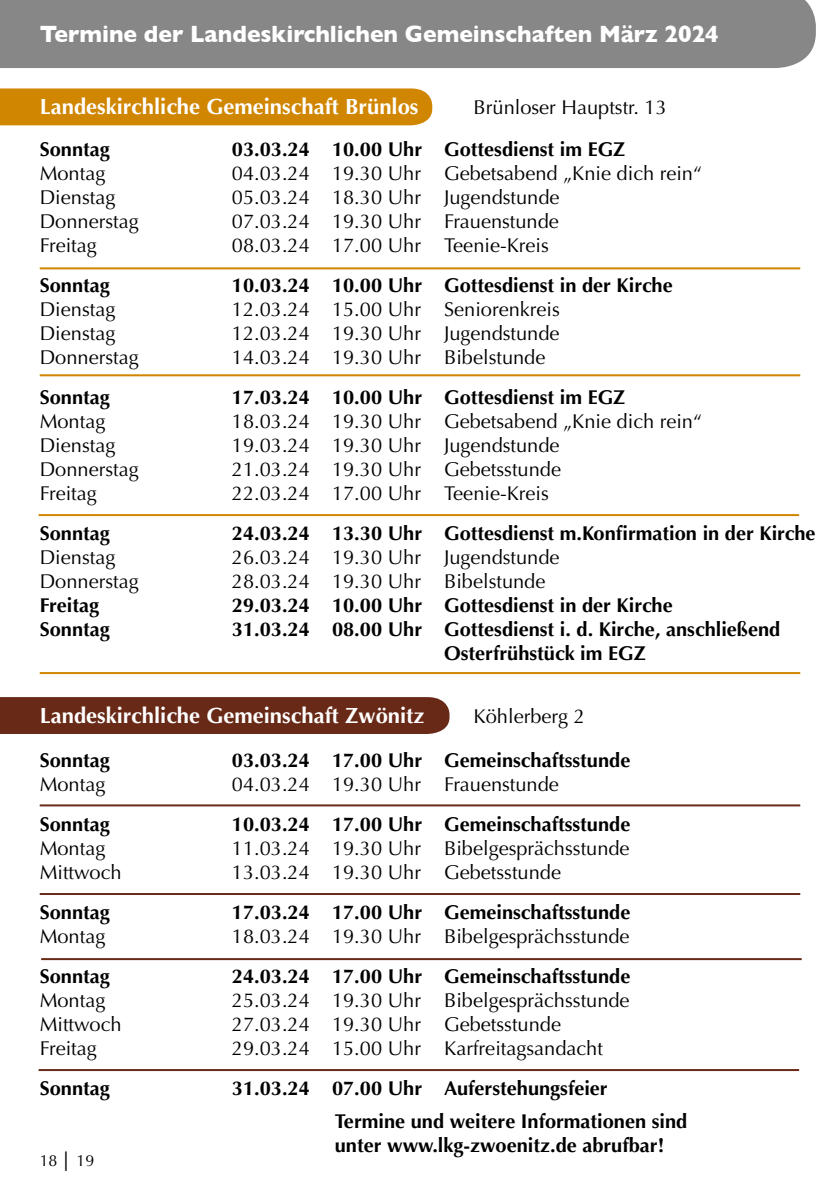
<style>
.page{position:relative;width:840px;height:1191px;background:#fff}
.page>*{position:absolute;margin:0;border:0;box-sizing:border-box;transform-origin:0 0}
.t1{font:700 24px "Gill Sans";color:#fff;scale:.95 1}
.t2{font:700 22px "Optima";color:#fff}
.t3{font:20px "Optima";color:#000}
.t4{font:700 20px/24px "Optima";color:#000}
.t5{font:16px "Optima";color:#000}
.s1{font-family:"Arial"}
</style>
<div class="page">
<div style="left:0;top:88px;width:432px;height:37px;background:#d08600"></div>
<div style="left:0;top:697px;width:449px;height:37px;background:#682917"></div>
<div style="left:0;top:0;width:815px;height:68px;background:#878787"></div>
<hr style="left:40px;top:267px;width:759px;height:2px;background:#d08600">
<hr style="left:40px;top:374px;width:759px;height:2px;background:#d08600">
<hr style="left:40px;top:672px;width:759px;height:2px;background:#d08600">
<hr style="left:39px;top:514px;width:759px;height:2px;background:#d08600">
<hr style="left:40px;top:804px;width:759px;height:2px;background:#682917">
<hr style="left:40px;top:893px;width:759px;height:2px;background:#682917">
<hr style="left:39px;top:1069px;width:759px;height:2px;background:#682917">
<hr style="left:41px;top:958px;width:760px;height:2px;background:#682917">
<p class="t1" style="left:40px;top:15px;width:716px">Termine der Landeskirchlichen Gemeinschaften März 2024</p>
<p class="t2" style="left:40px;top:94px;width:380px">Landeskirchliche Gemeinschaft Brünlos</p>
<p class="t3" style="left:473px;top:96px;width:195px">Brünloser Hauptstr. 13</p>
<p class="t4" style="left:40px;top:138px;width:72px">Sonntag</p>
<p class="t4" style="left:232px;top:138px;width:395px">03.03.24 10.00 Uhr Gottesdienst im EGZ</p>
<p class="t3" style="left:40px;top:162px;width:67px">Montag</p>
<p class="t3" style="left:232px;top:162px;width:471px">04.03.24 19.30 Uhr Gebetsabend „Knie dich rein“</p>
<p class="t3" style="left:40px;top:186px;width:77px">Dienstag</p>
<p class="t3" style="left:232px;top:186px;width:329px">05.03.24 18.30 Uhr Jugendstunde</p>
<p class="t3" style="left:40px;top:210px;width:100px">Donnerstag</p>
<p class="t3" style="left:232px;top:210px;width:328px">07.03.24 19.30 Uhr Frauenstunde</p>
<p class="t3" style="left:40px;top:234px;width:59px">Freitag</p>
<p class="t3" style="left:232px;top:234px;width:318px">08.03.24 17.00 Uhr Teenie-Kreis</p>
<p class="t4" style="left:40px;top:274px;width:72px">Sonntag</p>
<p class="t4" style="left:232px;top:274px;width:442px">10.03.24 10.00 Uhr Gottesdienst in der Kirche</p>
<p class="t3" style="left:40px;top:298px;width:77px">Dienstag</p>
<p class="t3" style="left:232px;top:298px;width:329px">12.03.24 15.00 Uhr Seniorenkreis</p>
<p class="t3" style="left:40px;top:322px;width:77px">Dienstag</p>
<p class="t3" style="left:232px;top:322px;width:329px">12.03.24 19.30 Uhr Jugendstunde</p>
<p class="t3" style="left:40px;top:346px;width:100px">Donnerstag</p>
<p class="t3" style="left:232px;top:346px;width:315px">14.03.24 19.30 Uhr Bibelstunde</p>
<p class="t4" style="left:40px;top:386px;width:72px">Sonntag</p>
<p class="t4" style="left:232px;top:386px;width:395px">17.03.24 10.00 Uhr Gottesdienst im EGZ</p>
<p class="t3" style="left:40px;top:410px;width:67px">Montag</p>
<p class="t3" style="left:232px;top:410px;width:471px">18.03.24 19.30 Uhr Gebetsabend „Knie dich rein“</p>
<p class="t3" style="left:40px;top:434px;width:77px">Dienstag</p>
<p class="t3" style="left:232px;top:434px;width:329px">19.03.24 19.30 Uhr Jugendstunde</p>
<p class="t3" style="left:40px;top:458px;width:100px">Donnerstag</p>
<p class="t3" style="left:232px;top:458px;width:330px">21.03.24 19.30 Uhr Gebetsstunde</p>
<p class="t3" style="left:40px;top:482px;width:59px">Freitag</p>
<p class="t3" style="left:232px;top:482px;width:318px">22.03.24 17.00 Uhr Teenie-Kreis</p>
<p class="t4" style="left:40px;top:522px;width:72px">Sonntag</p>
<p class="t4" style="left:232px;top:522px;width:584px">24.03.24 13.30 Uhr Gottesdienst m.Konfirmation in der Kirche</p>
<p class="t3" style="left:40px;top:546px;width:77px">Dienstag</p>
<p class="t3" style="left:232px;top:546px;width:329px">26.03.24 19.30 Uhr Jugendstunde</p>
<p class="t3" style="left:40px;top:570px;width:100px">Donnerstag</p>
<p class="t3" style="left:232px;top:570px;width:315px">28.03.24 19.30 Uhr Bibelstunde</p>
<p class="t4" style="left:40px;top:594px;width:61px">Freitag</p>
<p class="t4" style="left:232px;top:594px;width:442px">29.03.24 10.00 Uhr Gottesdienst in der Kirche</p>
<p class="t4" style="left:40px;top:618px;width:72px">Sonntag</p>
<p class="t4" style="left:444px;top:618px;width:337px;text-indent:-212px">31.03.24 08.00 Uhr Gottesdienst i. d. Kirche, anschließend<br>Osterfrühstück im EGZ</p>
<p class="t2" style="left:40px;top:703px;width:386px">Landeskirchliche Gemeinschaft Zwönitz</p>
<p class="t3" style="left:473px;top:704px;width:113px">Köhlerberg 2</p>
<p class="t4" style="left:40px;top:748px;width:72px">Sonntag</p>
<p class="t4" style="left:232px;top:748px;width:399px">03.03.24 17.00 Uhr Gemeinschaftsstunde</p>
<p class="t3" style="left:40px;top:773px;width:67px">Montag</p>
<p class="t3" style="left:232px;top:773px;width:328px">04.03.24 19.30 Uhr Frauenstunde</p>
<p class="t4" style="left:40px;top:812px;width:72px">Sonntag</p>
<p class="t4" style="left:232px;top:812px;width:399px">10.03.24 17.00 Uhr Gemeinschaftsstunde</p>
<p class="t3" style="left:40px;top:837px;width:67px">Montag</p>
<p class="t3" style="left:232px;top:837px;width:399px">11.03.24 19.30 Uhr Bibelgesprächsstunde</p>
<p class="t3" style="left:40px;top:861px;width:83px">Mittwoch</p>
<p class="t3" style="left:232px;top:861px;width:330px">13.03.24 19.30 Uhr Gebetsstunde</p>
<p class="t4" style="left:40px;top:900px;width:72px">Sonntag</p>
<p class="t4" style="left:232px;top:900px;width:399px">17.03.24 17.00 Uhr Gemeinschaftsstunde</p>
<p class="t3" style="left:40px;top:925px;width:67px">Montag</p>
<p class="t3" style="left:232px;top:925px;width:399px">18.03.24 19.30 Uhr Bibelgesprächsstunde</p>
<p class="t4" style="left:40px;top:964px;width:72px">Sonntag</p>
<p class="t4" style="left:232px;top:964px;width:399px">24.03.24 17.00 Uhr Gemeinschaftsstunde</p>
<p class="t3" style="left:40px;top:989px;width:67px">Montag</p>
<p class="t3" style="left:232px;top:989px;width:399px">25.03.24 19.30 Uhr Bibelgesprächsstunde</p>
<p class="t3" style="left:40px;top:1013px;width:83px">Mittwoch</p>
<p class="t3" style="left:232px;top:1013px;width:330px">27.03.24 19.30 Uhr Gebetsstunde</p>
<p class="t3" style="left:40px;top:1037px;width:59px">Freitag</p>
<p class="t3" style="left:232px;top:1037px;width:372px">29.03.24 15.00 Uhr Karfreitagsandacht</p>
<p class="t4" style="left:40px;top:1076px;width:72px">Sonntag</p>
<p class="t4" style="left:334px;top:1072px;width:354px;line-height:32.2px;text-indent:-103px">31.03.24 07.00 Uhr Auferstehungsfeier<br>Termine und weitere Informationen sind</p>
<p class="t4" style="left:334px;top:1133px;width:331px">unter www.lkg-zwoenitz.de abrufbar!</p>
<p class="t5" style="left:40px;top:1151px;width:56px">18 <span class="s1">│</span> 19</p>
</div>
